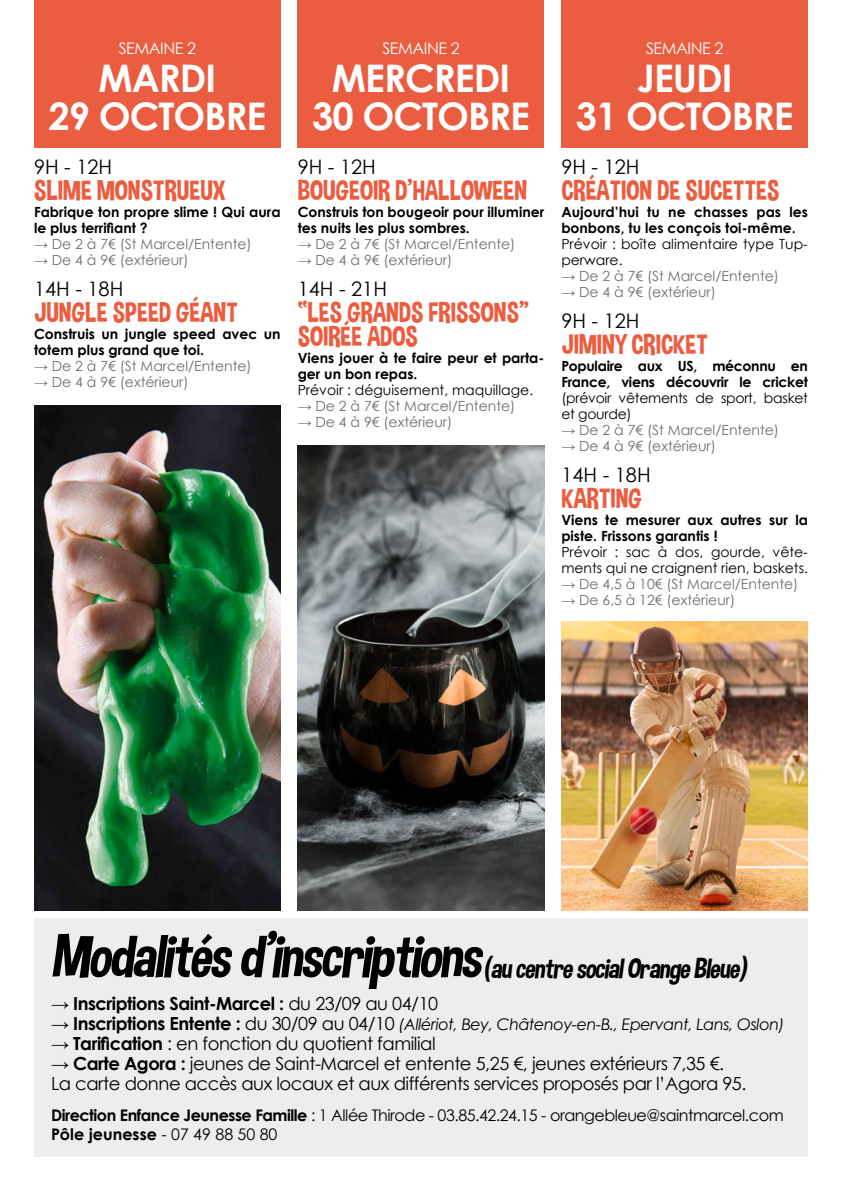
<style>
.page{position:relative;width:842px;height:1191px;background:#fff}
.page>*{position:absolute;margin:0;border:0;box-sizing:border-box;transform-origin:0 0}
.t1{font:700 38px/38px "Century Gothic";letter-spacing:-.025em;color:#fff;text-align:center}
.t2{font:28px/24px "Dimbo";color:#eb5d40}
.t3{font:italic 28px "Dimbo";letter-spacing:-.025em;color:#000}
.t4{font:20px "Century Gothic";color:#000}
.t5{font:18px/20px "Century Gothic";letter-spacing:-.025em;color:#000}
.t6{font:700 18px "Century Gothic";letter-spacing:-.025em;color:#000}
.t7{font:16px/19.2px "Century Gothic";letter-spacing:-.03em;color:#000}
.t8{font:italic 16px "Century Gothic";letter-spacing:-.025em;color:#000}
.t9{font:16px "Century Gothic";letter-spacing:-.025em;color:#fff}
.t10{font:14px "Century Gothic";color:#706f6f}
.t11{font:700 14px/16px "Century Gothic";color:#000}
.t12{font:14px/16px "Century Gothic";color:#000}
.t13{font:700 14px/16px "Century Gothic";letter-spacing:-.02em;color:#000}
.t14{font:14px/16px "Century Gothic";letter-spacing:-.02em;color:#000}
.s1{font-size:60px}
.s2{font-weight:400}
.s3{font-style:normal;font-size:18px}
.s4{font-weight:700;font-style:normal;font-size:18px}
.s5{font-weight:700}
</style>
<div class="page">
<div style="left:34px;top:918px;width:774px;height:239px;background:#ededed"></div>
<div style="left:34px;top:0;width:247px;height:147px;background:#eb5d40"></div>
<div style="left:298px;top:0;width:246px;height:147px;background:#eb5d40"></div>
<div style="left:561px;top:0;width:247px;height:147px;background:#eb5d40"></div>
<img style="left:34px;top:405px;width:247px;height:505px">
<img style="left:298px;top:445px;width:246px;height:465px">
<img style="left:561px;top:621px;width:247px;height:289px">
<p class="t9" style="left:119px;top:40px;width:79px">SEMAINE 2</p>
<h1 class="t1" style="left:48px;top:62px;width:219px">MARDI<br>29 OCTOBRE</h1>
<h3 class="t4" style="left:34px;top:155px;width:80px">9H - 12H</h3>
<h2 class="t2" style="left:34px;top:179px;width:193px">SLIME MONSTRUEUX</h2>
<p class="t11" style="left:34px;top:203px;width:248px">Fabrique ton propre slime ! Qui aura le plus terrifiant ?</p>
<p class="t10" style="left:34px;top:234px;width:219px">→ De 2 à 7€ (St Marcel/Entente)</p>
<p class="t10" style="left:34px;top:250px;width:156px">→ De 4 à 9€ (extérieur)</p>
<h3 class="t4" style="left:34px;top:275px;width:91px">14H - 18H</h3>
<h2 class="t2" style="left:34px;top:301px;width:205px">JUNGLE SPEED GÉANT</h2>
<p class="t11" style="left:34px;top:326px;width:248px">Construis un jungle speed avec un totem plus grand que toi.</p>
<p class="t10" style="left:34px;top:356px;width:219px">→ De 2 à 7€ (St Marcel/Entente)</p>
<p class="t10" style="left:34px;top:372px;width:156px">→ De 4 à 9€ (extérieur)</p>
<p class="t9" style="left:382px;top:40px;width:79px">SEMAINE 2</p>
<h1 class="t1" style="left:312px;top:62px;width:219px">MERCREDI<br>30 OCTOBRE</h1>
<h3 class="t4" style="left:298px;top:155px;width:80px">9H - 12H</h3>
<h2 class="t2" style="left:298px;top:179px;width:231px">BOUGEOIR D’HALLOWEEN</h2>
<p class="t11" style="left:298px;top:203px;width:248px">Construis ton bougeoir pour illuminer tes nuits les plus sombres.</p>
<p class="t10" style="left:298px;top:234px;width:219px">→ De 2 à 7€ (St Marcel/Entente)</p>
<p class="t10" style="left:298px;top:250px;width:156px">→ De 4 à 9€ (extérieur)</p>
<h3 class="t4" style="left:298px;top:275px;width:91px">14H - 21H</h3>
<h2 class="t2" style="left:298px;top:301px;width:233px">“LES GRANDS FRISSONS”<br>SOIRÉE ADOS</h2>
<p class="t11" style="left:298px;top:350px;width:248px">Viens jouer à te faire peur et parta&shy;ger un bon repas.</p>
<p class="t12" style="left:298px;top:381px;width:237px">Prévoir : déguisement, maquillage.</p>
<p class="t10" style="left:298px;top:396px;width:219px">→ De 2 à 7€ (St Marcel/Entente)</p>
<p class="t10" style="left:298px;top:412px;width:156px">→ De 4 à 9€ (extérieur)</p>
<p class="t9" style="left:646px;top:40px;width:79px">SEMAINE 2</p>
<h1 class="t1" style="left:576px;top:62px;width:219px">JEUDI<br>31 OCTOBRE</h1>
<h3 class="t4" style="left:561px;top:155px;width:80px">9H - 12H</h3>
<h2 class="t2" style="left:561px;top:179px;width:220px">CRÉATION DE SUCETTES</h2>
<p class="t11" style="left:561px;top:204px;width:248px">Aujourd’hui tu ne chasses pas les bonbons, tu les conçois toi-même.</p>
<p class="t12" style="left:561px;top:235px;width:248px">Prévoir : boîte alimentaire type Tup&shy;perware.</p>
<p class="t10" style="left:561px;top:266px;width:219px">→ De 2 à 7€ (St Marcel/Entente)</p>
<p class="t10" style="left:561px;top:282px;width:156px">→ De 4 à 9€ (extérieur)</p>
<h3 class="t4" style="left:561px;top:309px;width:80px">9H - 12H</h3>
<h2 class="t2" style="left:561px;top:333px;width:148px">JIMINY CRICKET</h2>
<p class="t13" style="left:561px;top:358px;width:248px">Populaire aux US, méconnu en<br>France, viens découvrir le cricket</p>
<p class="t14" style="left:561px;top:389px;width:248px">(prévoir vêtements de sport, basket et gourde)</p>
<p class="t10" style="left:561px;top:420px;width:219px">→ De 2 à 7€ (St Marcel/Entente)</p>
<p class="t10" style="left:561px;top:436px;width:156px">→ De 4 à 9€ (extérieur)</p>
<h3 class="t4" style="left:561px;top:461px;width:91px">14H - 18H</h3>
<h2 class="t2" style="left:561px;top:487px;width:82px">KARTING</h2>
<p class="t11" style="left:561px;top:513px;width:248px">Viens te mesurer aux autres sur la piste. Frissons garantis !</p>
<p class="t12" style="left:561px;top:544px;width:248px">Prévoir : sac à dos, gourde, vête&shy;ments qui ne craignent rien, baskets.</p>
<p class="t10" style="left:561px;top:574px;width:239px">→ De 4,5 à 10€ (St Marcel/Entente)</p>
<p class="t10" style="left:561px;top:590px;width:175px">→ De 6,5 à 12€ (extérieur)</p>
<h2 class="t3" style="left:51px;top:955px;width:697px"><span class="s1">Modalités d’inscriptions</span> (au centre social Orange Bleue)</h2>
<p class="t6" style="left:51px;top:990px;width:389px">→ Inscriptions Saint-Marcel : <span class="s2">du 23/09 au 04/10</span></p>
<p class="t8" style="left:51px;top:1017px;width:735px"><span class="s3">→</span> <span class="s4">Inscriptions Entente :</span> <span class="s3">du 30/09 au 04/10</span> (Allériot, Bey, Châtenoy-en-B., Epervant, Lans, Oslon)</p>
<p class="t5" style="left:51px;top:1033px;width:386px"><span class="s5">→ Tarification</span> : en fonction du quotient familial</p>
<p class="t5" style="left:51px;top:1053px;width:697px"><span class="s5">→ Carte Agora :</span> jeunes de Saint-Marcel et entente 5,25 €, jeunes extérieurs 7,35 €.<br>La carte donne accès aux locaux et aux différents services proposés par l’Agora 95.</p>
<p class="t7" style="left:51px;top:1105px;width:734px"><span class="s5">Direction Enfance Jeunesse Famille</span> : 1 Allée Thirode - 03.85.42.24.15 - orangebleue@saintmarcel.com<br><span class="s5">Pôle jeunesse</span> - 07 49 88 50 80</p>
</div>
